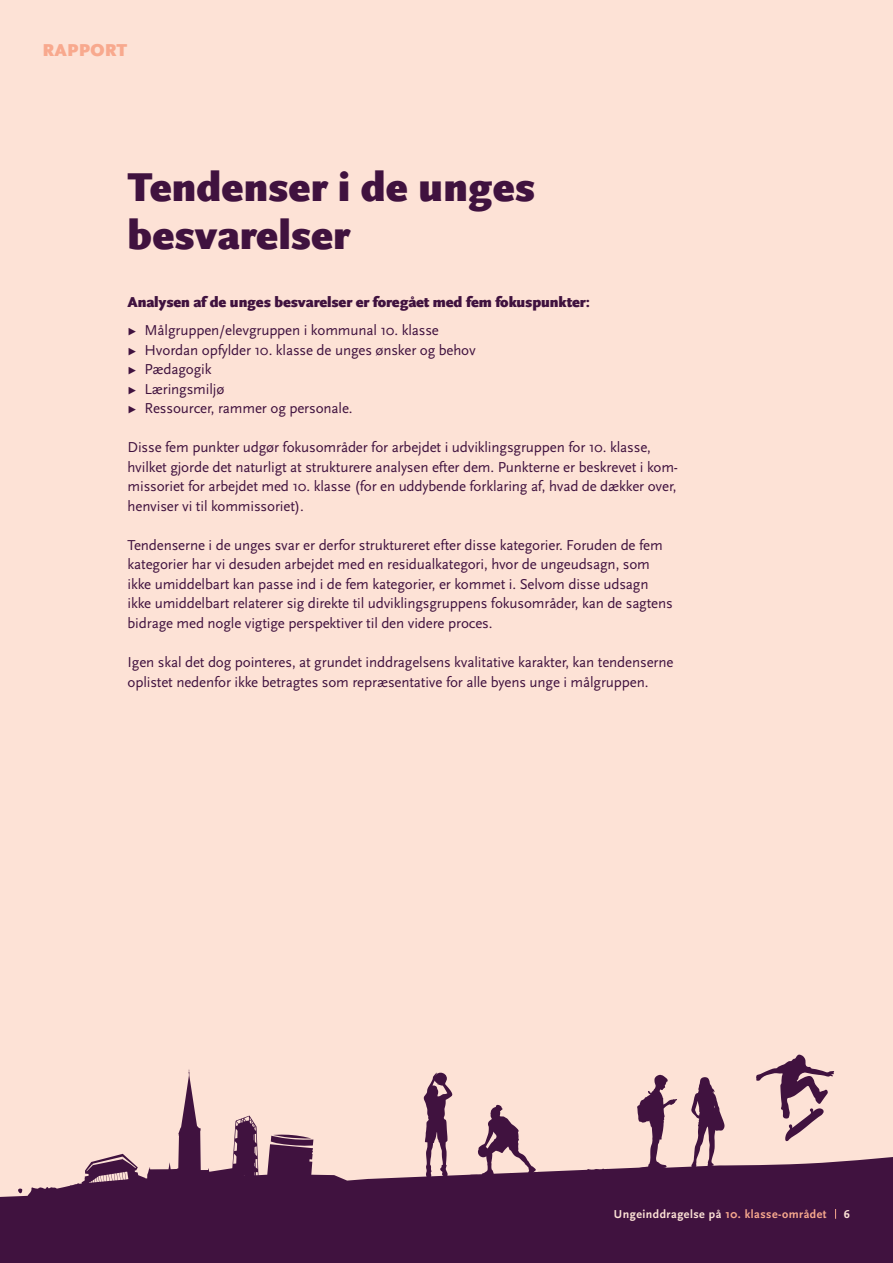
<style>
.page{position:relative;width:893px;height:1263px;background:#fde2d6}
.page>*{position:absolute;margin:0;border:0;box-sizing:border-box;transform-origin:0 0}
.t1{font:900 42px/48px "Scala Sans OT";color:#40123f}
.t2{font:900 18px "Scala Sans OT";letter-spacing:.01em;color:#f8a98e}
.t3{font:15px/19.5px "Scala Sans OT";letter-spacing:-.01em;color:#40123f}
.t4{font:900 15px "Scala Sans OT";letter-spacing:-.01em;color:#40123f}
.t5{font:700 12px "Scala Sans OT";letter-spacing:.04em;color:#fde2d6}
.s1{color:#f8a98e}
</style>
<div class="page">
<svg style="left:0;top:1069px;width:489px;height:194px"></svg>
<svg style="left:489px;top:1054px;width:404px;height:209px;fill:#40123f"></svg>
<p class="t2" style="left:43px;top:40px;width:86px">RAPPORT</p>
<h1 class="t1" style="left:128px;top:164px;width:409px">Tendenser i de unges besvarelser</h1>
<p class="t4" style="left:128px;top:294px;width:464px">Analysen af de unges besvarelser er foregået med fem fokuspunkter:</p>
<p class="t3" style="left:128px;top:321px;width:350px">▸ Målgruppen/elevgruppen i kommunal 10. klasse<br>▸ Hvordan opfylder 10. klasse de unges ønsker og behov ▸ Pædagogik<br>▸ Læringsmiljø<br>▸ Ressourcer, rammer og personale.</p>
<p class="t3" style="left:128px;top:438px;width:552px">Disse fem punkter udgør fokusområder for arbejdet i udviklingsgruppen for 10. klasse, hvilket gjorde det naturligt at strukturere analysen efter dem. Punkterne er beskrevet i kom&shy;missoriet for arbejdet med 10. klasse (for en uddybende forklaring af, hvad de dækker over, henviser vi til kommissoriet).</p>
<p class="t3" style="left:128px;top:536px;width:547px">Tendenserne i de unges svar er derfor struktureret efter disse kategorier. Foruden de fem kategorier har vi desuden arbejdet med en residualkategori, hvor de ungeudsagn, som ikke umiddelbart kan passe ind i de fem kategorier, er kommet i. Selvom disse udsagn ikke umiddelbart relaterer sig direkte til udviklingsgruppens fokusområder, kan de sagtens bidrage med nogle vigtige perspektiver til den videre proces.</p>
<p class="t3" style="left:128px;top:653px;width:547px">Igen skal det dog pointeres, at grundet inddragelsens kvalitative karakter, kan tendenserne oplistet nedenfor ikke betragtes som repræsentative for alle byens unge i målgruppen.</p>
<p class="t5" style="left:614px;top:1207px;width:214px">Ungeinddragelse på <span class="s1">10. klasse-området</span></p>
<p class="t5" style="left:844px;top:1207px;width:7px">6</p>
</div>
